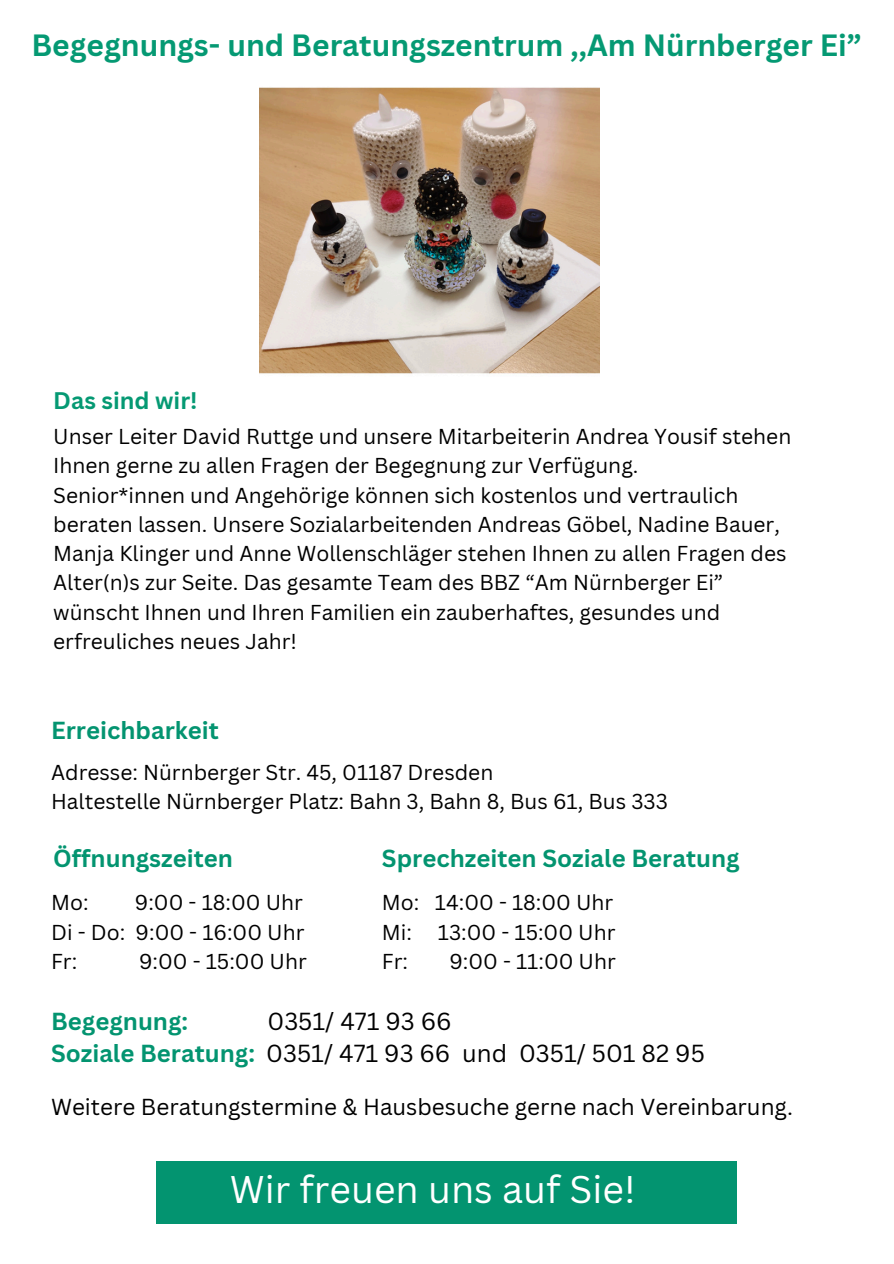
<style>
.page{position:relative;width:894px;height:1264px;background:#fff}
.page>*{position:absolute;margin:0;border:0;box-sizing:border-box;transform-origin:0 0}
.t1{font:37.5px "Canva Sans";color:#fff}
.t2{font:700 29.85px "Canva Sans";color:#059973}
.t3{font:700 24px "Canva Sans";color:#039470}
.t4{font:24px/32.7px "Canva Sans";color:#000}
.t5{font:700 23.4px "Canva Sans";color:#059973}
.t6{font:22.5px "Canva Sans";color:#000}
.t7{font:21px/29.2px "Canva Sans";color:#000}
.s1{font-weight:700;color:#039470}
</style>
<div class="page">
<img style="left:259px;top:87px;width:340px;height:287px">
<div style="left:156px;top:1161px;width:580px;height:62px;background:#039470"></div>
<h2 class="t2" style="left:31px;top:24px;width:831px">Begegnungs- und Beratungszentrum ,,Am Nürnberger Ei”</h2>
<h3 class="t5" style="left:53px;top:384px;width:146px">Das sind wir!</h3>
<p class="t7" style="left:53px;top:421px;width:739px">Unser Leiter David Ruttge und unsere Mitarbeiterin Andrea Yousif stehen<br>Ihnen gerne zu allen Fragen der Begegnung zur Verfügung.</p>
<p class="t7" style="left:53px;top:480px;width:734px">Senior*innen und Angehörige können sich kostenlos und vertraulich beraten lassen. Unsere Sozialarbeitenden Andreas Göbel, Nadine Bauer, Manja Klinger und Anne Wollenschläger stehen Ihnen zu allen Fragen des Alter(n)s zur Seite. Das gesamte Team des BBZ “Am Nürnberger Ei” wünscht Ihnen und Ihren Familien ein zauberhaftes, gesundes und erfreuliches neues Jahr!</p>
<p class="t3" style="left:51px;top:713px;width:169px">Erreichbarkeit</p>
<p class="t7" style="left:51px;top:757px;width:443px">Adresse: Nürnberger Str. 45, 01187 Dresden</p>
<p class="t7" style="left:51px;top:786px;width:618px">Haltestelle Nürnberger Platz: Bahn 3, Bahn 8, Bus 61, Bus 333</p>
<p class="t3" style="left:53px;top:841px;width:181px">Öffnungszeiten</p>
<h3 class="t7" style="left:51px;top:887px;width:39px">Mo:</h3>
<h3 class="t7" style="left:135px;top:887px;width:169px">9:00 - 18:00 Uhr</h3>
<p class="t7" style="left:51px;top:916px;width:255px">Di - Do: 9:00 - 16:00 Uhr</p>
<p class="t7" style="left:51px;top:946px;width:28px">Fr:</p>
<p class="t7" style="left:139px;top:946px;width:169px">9:00 - 15:00 Uhr</p>
<h3 class="t3" style="left:382px;top:841px;width:359px">Sprechzeiten Soziale Beratung</h3>
<p class="t7" style="left:382px;top:887px;width:233px">Mo: 14:00 - 18:00 Uhr</p>
<p class="t7" style="left:382px;top:916px;width:235px">Mi: 13:00 - 15:00 Uhr</p>
<p class="t7" style="left:382px;top:946px;width:28px">Fr:</p>
<p class="t7" style="left:449px;top:946px;width:168px">9:00 - 11:00 Uhr</p>
<h4 class="t4" style="left:51px;top:1004px;width:655px;text-indent:216px">0351/ 471 93 66<br><span class="s1">Soziale Beratung:</span> 0351/ 471 93 66 und 0351/ 501 82 95</h4>
<h4 class="t3" style="left:51px;top:1004px;width:138px">Begegnung:</h4>
<h3 class="t6" style="left:51px;top:1090px;width:743px">Weitere Beratungstermine &amp; Hausbesuche gerne nach Vereinbarung.</h3>
<h4 class="t1" style="left:230px;top:1162px;width:407px">Wir freuen uns auf Sie!</h4>
</div>
